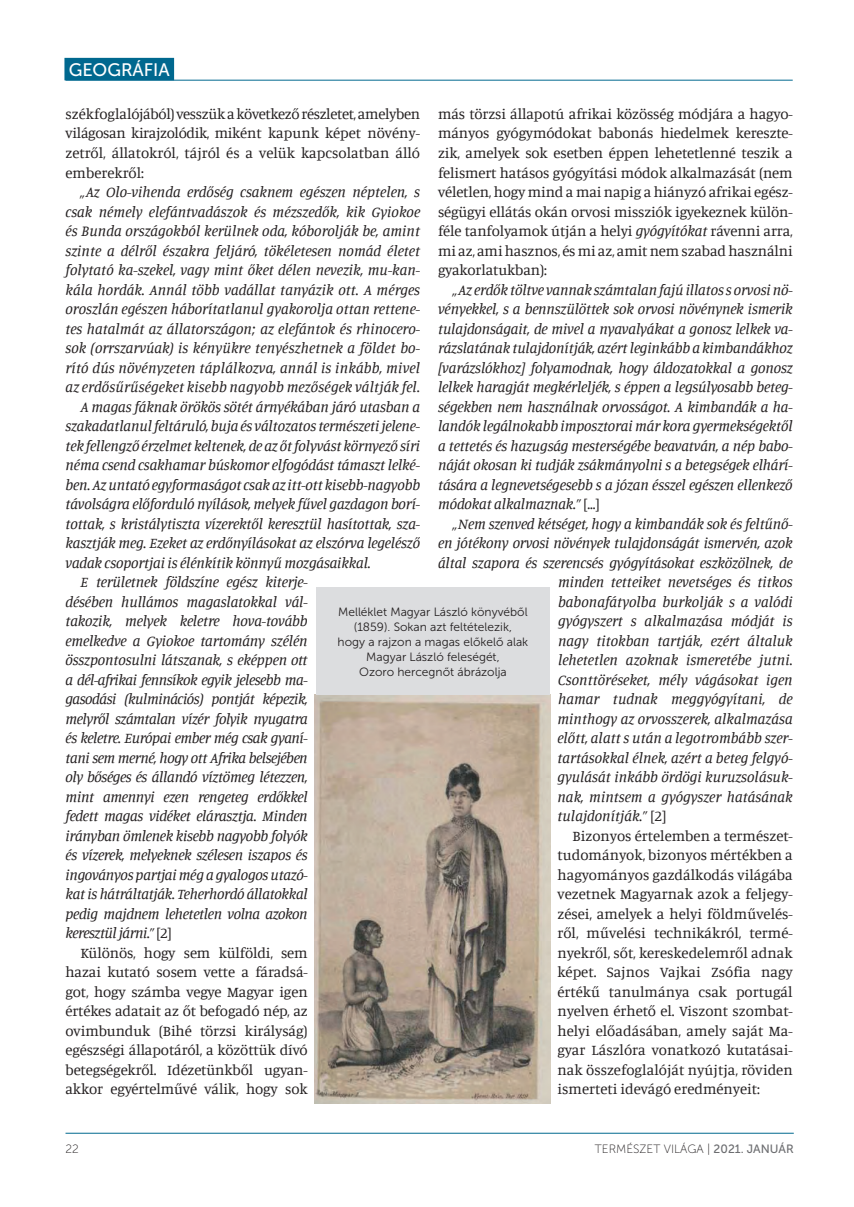
<style>
.page{position:relative;width:854px;height:1207px;background:#fff}
.page>*{position:absolute;margin:0;border:0;box-sizing:border-box;transform-origin:0 0}
.Rovat{font:18px "Museo Sans 500";color:#fff}
.Normál{font:italic 15px/19.5px "Manuale";color:#231f20;text-align:justify}
.Normál-2{font:15px/19.5px "Manuale";letter-spacing:-.01em;color:#231f20;text-align:justify}
.Normál-3{font:12px/15px "Museo Sans 300";color:#231f20;text-align:center}
.t1{font:12px "Museo Sans 100";color:#231f20}
.s1{font-style:italic}
.s2{font-style:normal}
.s3{font-family:"Museo Sans 500";color:#6c6d70}
</style>
<div class="page">
<hr style="left:66px;top:1133px;width:728px;height:1px;background:#00688f">
<hr style="left:66px;top:80px;width:727px;height:1px;background:#00688f">
<img style="left:315px;top:695px;width:235px;height:409px">
<div style="left:316px;top:588px;width:234px;height:107px;background:#dcdddf"></div>
<div style="left:64px;top:58px;width:110px;height:22px;background:#00688f"></div>
<p class="Rovat" style="left:69px;top:60px;width:103px">GEOGRÁFIA</p>
<p class="Normál-2" style="left:438px;top:104px;width:356px">más törzsi állapotú afrikai közösség módjára a hagyo&shy;mányos gyógymódokat babonás hiedelmek kereszte&shy;zik, amelyek sok esetben éppen lehetetlenné teszik a felismert hatásos gyógyítási módok alkalmazását (nem véletlen, hogy mind a mai napig a hiányzó afrikai egész&shy;ségügyi ellátás okán orvosi missziók igyekeznek külön&shy;féle tanfolyamok útján a helyi <span class="s1">gyógyítókat</span> rávenni arra, mi az, ami hasznos, és mi az, amit nem szabad használni gyakorlatukban):</p>
<p class="Normál" style="left:438px;top:279px;width:356px;text-indent:15px">„Az erdők töltve vannak számtalan fajú illatos s orvosi nö&shy;vényekkel, s a bennszülöttek sok orvosi növénynek ismerik tulajdonságait, de mivel a nyavalyákat a gonosz lelkek va&shy;rázslatának tulajdonítják, azért leginkább a kimbandákhoz [varázslókhoz] folyamodnak, hogy áldozatokkal a gonosz lelkek haragját megkérleljék, s éppen a legsúlyosabb beteg&shy;ségekben nem használnak orvosságot. A kimbandák a ha&shy;landók legálnokabb imposztorai már kora gyermekségektől a tettetés és hazugság mesterségébe beavatván, a nép babo&shy;náját okosan ki tudják zsákmányolni s a betegségek elhárí&shy;tására a legnevetségesebb s a józan ésszel egészen ellenkező módokat alkalmaznak.” <span class="s2">[...]</span></p>
<p class="Normál" style="left:453px;top:513px;width:341px">„Nem szenved kétséget, hogy a kimbandák sok és feltűnő-</p>
<p class="Normál" style="left:438px;top:533px;width:356px">en jótékony orvosi növények tulajdonságát ismervén, azok</p>
<p class="Normál" style="left:438px;top:552px;width:356px">által szapora és szerencsés gyógyításokat eszközölnek, de</p>
<p class="Normál" style="left:558px;top:572px;width:236px">minden tetteiket nevetséges és titkos</p>
<p class="Normál" style="left:558px;top:591px;width:236px">babonafátyolba burkolják s a valódi</p>
<p class="Normál" style="left:558px;top:611px;width:236px">gyógyszert s alkalmazása módját is</p>
<p class="Normál" style="left:558px;top:630px;width:236px">nagy titokban tartják, ezért általuk</p>
<p class="Normál" style="left:558px;top:650px;width:236px">lehetetlen azoknak ismeretébe jutni.</p>
<p class="Normál" style="left:558px;top:669px;width:236px">Csonttöréseket, mély vágásokat igen</p>
<p class="Normál" style="left:558px;top:689px;width:236px">hamar tudnak meggyógyítani, de</p>
<p class="Normál" style="left:557px;top:708px;width:237px">minthogy az orvosszerek, alkalmazása</p>
<p class="Normál" style="left:557px;top:728px;width:237px">előtt, alatt s után a legotrombább szer-</p>
<p class="Normál" style="left:557px;top:747px;width:237px">tartásokkal élnek, azért a beteg felgyó-</p>
<p class="Normál" style="left:557px;top:767px;width:237px">gyulását inkább ördögi kuruzsolásuk-</p>
<p class="Normál" style="left:557px;top:786px;width:237px">nak, mintsem a gyógyszer hatásának</p>
<p class="Normál" style="left:557px;top:806px;width:110px">tulajdonítják.” <span class="s2">[2]</span></p>
<p class="Normál-2" style="left:557px;top:825px;width:237px;text-indent:15px">Bizonyos értelemben a természet&shy;tudományok, bizonyos mértékben a hagyományos gazdálkodás világába vezetnek Magyarnak azok a feljegy&shy;zései, amelyek a helyi földművelés&shy;ről, művelési technikákról, termé&shy;nyekről, sőt, kereskedelemről adnak képet. Sajnos Vajkai Zsófia nagy értékű tanulmánya csak portugál nyelven érhető el. Viszont szombat&shy;helyi előadásában, amely saját Ma&shy;gyar Lászlóra vonatkozó kutatásai&shy;nak összefoglalóját nyújtja, röviden ismerteti idevágó eredményeit:</p>
<p class="Normál-2" style="left:66px;top:104px;width:356px">székfoglalójából) vesszük a következő részletet, amelyben világosan kirajzolódik, miként kapunk képet növény&shy;zetről, állatokról, tájról és a velük kapcsolatban álló emberekről:</p>
<p class="Normál" style="left:66px;top:182px;width:356px;text-indent:15px">„Az Olo-vihenda erdőség csaknem egészen néptelen, s csak némely elefántvadászok és mézszedők, kik Gyiokoe és Bunda országokból kerülnek oda, kóborolják be, amint szinte a délről északra feljáró, tökéletesen nomád életet folytató ka-szekel, vagy mint őket délen nevezik, mu-kan&shy;kála hordák. Annál több vadállat tanyázik ott. A mérges oroszlán egészen háborítatlanul gyakorolja ottan rettene&shy;tes hatalmát az állatországon; az elefántok és rhinocero&shy;sok (orrszarvúak) is kényükre tenyészhetnek a földet bo&shy;rító dús növényzeten táplálkozva, annál is inkább, mivel az erdősűrűségeket kisebb nagyobb mezőségek váltják fel.</p>
<p class="Normál" style="left:66px;top:396px;width:356px;text-indent:15px">A magas fáknak örökös sötét árnyékában járó utasban a szakadatlanul feltáruló, buja és változatos természeti jelene&shy;tek fellengző érzelmet keltenek, de az őt folyvást környező síri néma csend csakhamar búskomor elfogódást támaszt lelké&shy;ben. Az untató egyformaságot csak az itt-ott kisebb-nagyobb távolságra előforduló nyílások, melyek fűvel gazdagon borí&shy;tottak, s kristálytiszta vízerektől keresztül hasítottak, sza&shy;kasztják meg. Ezeket az erdőnyílásokat az elszórva legelésző vadak csoportjai is élénkítik könnyű mozgásaikkal.</p>
<p class="Normál" style="left:66px;top:572px;width:244px;text-indent:15px">E területnek földszíne egész kiterje&shy;désében hullámos magaslatokkal vál&shy;takozik, melyek keletre hova-tovább emelkedve a Gyiokoe tartomány szélén összpontosulni látszanak, s eképpen ott a dél-afrikai fennsíkok egyik jelesebb ma&shy;gasodási (kulminációs) pontját képezik, melyről számtalan vízér folyik nyugatra és keletre. Európai ember még csak gyaní&shy;tani sem merné, hogy ott Afrika belsejében oly bőséges és állandó víztömeg létezzen, mint amennyi ezen rengeteg erdőkkel fedett magas vidéket elárasztja. Minden irányban ömlenek kisebb nagyobb folyók és vízerek, melyeknek szélesen iszapos és ingoványos partjai még a gyalogos utazó&shy;kat is hátráltatják. Teherhordó állatokkal pedig majdnem lehetetlen volna azokon keresztül járni.” <span class="s2">[2]</span></p>
<p class="Normál-2" style="left:66px;top:942px;width:244px;text-indent:15px">Különös, hogy sem külföldi, sem hazai kutató sosem vette a fáradsá&shy;got, hogy számba vegye Magyar igen értékes adatait az őt befogadó nép, az ovimbunduk (Bihé törzsi királyság) egészségi állapotáról, a közöttük dívó betegségekről. Idézetünkből ugyan&shy;akkor egyértelművé válik, hogy sok</p>
<p class="Normál-3" style="left:338px;top:604px;width:191px">Melléklet Magyar László könyvéből (1859). Sokan azt feltételezik,</p>
<p class="Normál-3" style="left:338px;top:634px;width:192px">hogy a rajzon a magas előkelő alak</p>
<p class="Normál-3" style="left:366px;top:649px;width:135px">Magyar László feleségét,</p>
<p class="Normál-3" style="left:359px;top:664px;width:149px">Ozoro hercegnőt ábrázolja</p>
<p class="t1" style="left:66px;top:1142px;width:15px">22</p>
<p class="t1" style="left:595px;top:1142px;width:200px">TERMÉSZET VILÁGA | <span class="s3">2021. JANUÁR</span></p>
</div>
